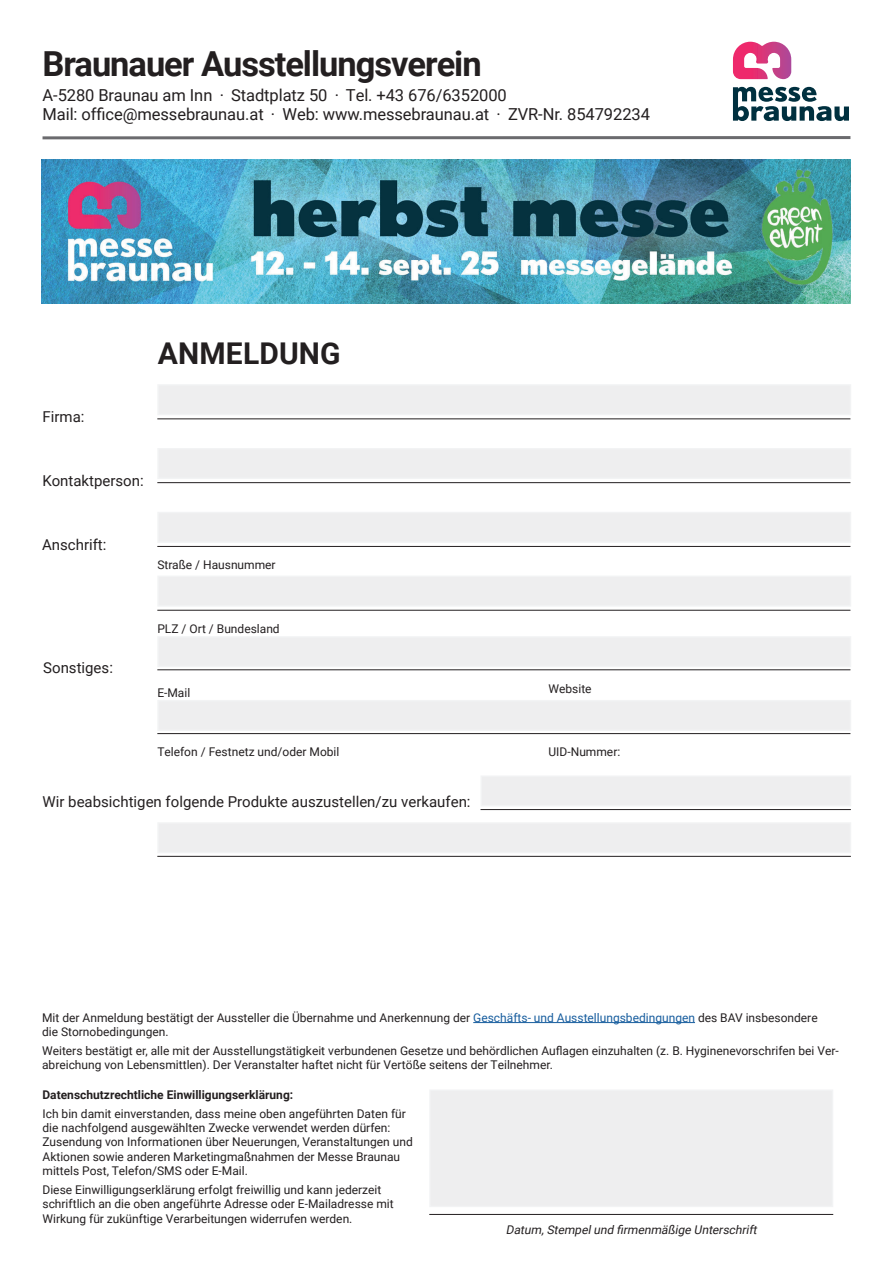
<style>
.page{position:relative;width:893px;height:1263px;background:#fff}
.page>*{position:absolute;margin:0;border:0;box-sizing:border-box;transform-origin:0 0}
.t1{font:700 34.5px "Roboto";letter-spacing:-.03em;color:#231f20}
.t2{font:700 30px "Roboto";letter-spacing:.005em;color:#231f20}
.t3{font:16.5px/19.5px "Roboto";letter-spacing:-.005em;color:#231f20}
.t4{font:15px "Roboto";color:#231f20}
.t5{font:12px/14.4px "Roboto";color:#231f20}
.t6{font:700 12px "Roboto";color:#231f20}
.t7{font:italic 12px "Roboto";color:#231f20}
.s1{color:#175d9e}
</style>
<div class="page">
<img style="left:42px;top:159px;width:808px;height:144px">
<hr style="left:157px;top:418px;width:693px;height:1px;background:#231f20">
<hr style="left:157px;top:482px;width:693px;height:1px;background:#231f20">
<hr style="left:157px;top:546px;width:693px;height:1px;background:#231f20">
<hr style="left:157px;top:669px;width:693px;height:1px;background:#231f20">
<hr style="left:157px;top:733px;width:693px;height:1px;background:#231f20">
<hr style="left:157px;top:610px;width:693px;height:1px;background:#231f20">
<hr style="left:480px;top:809px;width:371px;height:1px;background:#231f20">
<hr style="left:157px;top:856px;width:694px;height:1px;background:#231f20">
<hr style="left:473px;top:1022px;width:222px;height:1px;background:#175d9e">
<hr style="left:429px;top:1214px;width:404px;height:1px;background:#231f20">
<hr style="left:43px;top:136px;width:807px;height:3px;background:#6b6b6e">
<div style="left:157px;top:384px;width:694px;height:31px;background:#eeeeef"></div>
<div style="left:157px;top:448px;width:694px;height:31px;background:#eeeeef"></div>
<div style="left:157px;top:512px;width:694px;height:31px;background:#eeeeef"></div>
<div style="left:157px;top:576px;width:694px;height:31px;background:#eeeeef"></div>
<div style="left:157px;top:636px;width:694px;height:31px;background:#eeeeef"></div>
<div style="left:157px;top:700px;width:694px;height:31px;background:#eeeeef"></div>
<div style="left:480px;top:775px;width:371px;height:31px;background:#eeeeef"></div>
<div style="left:157px;top:822px;width:694px;height:31px;background:#eeeeef"></div>
<div style="left:429px;top:1089px;width:404px;height:118px;background:#eeeeef"></div>
<svg style="left:733px;top:87px;width:116px;height:34px"></svg>
<svg style="left:733px;top:42px;width:58px;height:37px"></svg>
<h1 class="t1" style="left:43px;top:40px;width:441px">Braunauer Ausstellungsverein</h1>
<h3 class="t3" style="left:43px;top:85px;width:609px">A-5280 Braunau am Inn · Stadtplatz 50 · Tel. +43 676/6352000<br>Mail: office@messebraunau.at · Web: www.messebraunau.at · ZVR-Nr. 854792234</h3>
<p class="t4" style="left:43px;top:407px;width:43px">Firma:</p>
<h2 class="t2" style="left:158px;top:333px;width:184px">ANMELDUNG</h2>
<p class="t4" style="left:43px;top:470px;width:103px">Kontaktperson:</p>
<p class="t4" style="left:42px;top:534px;width:66px">Anschrift:</p>
<p class="t5" style="left:157px;top:557px;width:120px">Straße / Hausnummer</p>
<p class="t4" style="left:43px;top:657px;width:71px">Sonstiges:</p>
<p class="t5" style="left:157px;top:621px;width:124px">PLZ / Ort / Bundesland</p>
<p class="t5" style="left:157px;top:685px;width:34px">E-Mail</p>
<p class="t5" style="left:548px;top:681px;width:45px">Website</p>
<p class="t5" style="left:157px;top:744px;width:184px">Telefon / Festnetz und/oder Mobil</p>
<p class="t5" style="left:548px;top:744px;width:73px">UID-Nummer:</p>
<p class="t4" style="left:43px;top:791px;width:430px">Wir beabsichtigen folgende Produkte auszustellen/zu verkaufen:</p>
<p class="t5" style="left:42px;top:1010px;width:777px">Mit der Anmeldung bestätigt der Aussteller die Übernahme und Anerkennung der <span class="s1">Geschäfts- und Ausstellungsbedingungen</span> des BAV insbesondere die Stornobedingungen.</p>
<p class="t5" style="left:42px;top:1043px;width:798px">Weiters bestätigt er, alle mit der Ausstellungstätigkeit verbundenen Gesetze und behördlichen Auflagen einzuhalten (z. B. Hyginenevorschrifen bei Ver&shy;abreichung von Lebensmittlen). Der Veranstalter haftet nicht für Vertöße seitens der Teilnehmer.</p>
<p class="t6" style="left:43px;top:1086px;width:252px">Datenschutzrechtliche Einwilligungserklärung:</p>
<p class="t5" style="left:43px;top:1105px;width:372px">Ich bin damit einverstanden, dass meine oben angeführten Daten für die nachfolgend ausgewählten Zwecke verwendet werden dürfen:<br>Zusendung von Informationen über Neuerungen, Veranstaltungen und Aktionen sowie anderen Marketingmaßnahmen der Messe Braunau mittels Post, Telefon/SMS oder E-Mail.</p>
<p class="t5" style="left:43px;top:1182px;width:353px">Diese Einwilligungserklärung erfolgt freiwillig und kann jederzeit schriftlich an die oben angeführte Adresse oder E-Mailadresse mit<br>Wirkung für zukünftige Verarbeitungen widerrufen werden.</p>
<p class="t7" style="left:506px;top:1221px;width:255px">Datum,Stempelund firmenmäßige Unterschrift</p>
</div>
